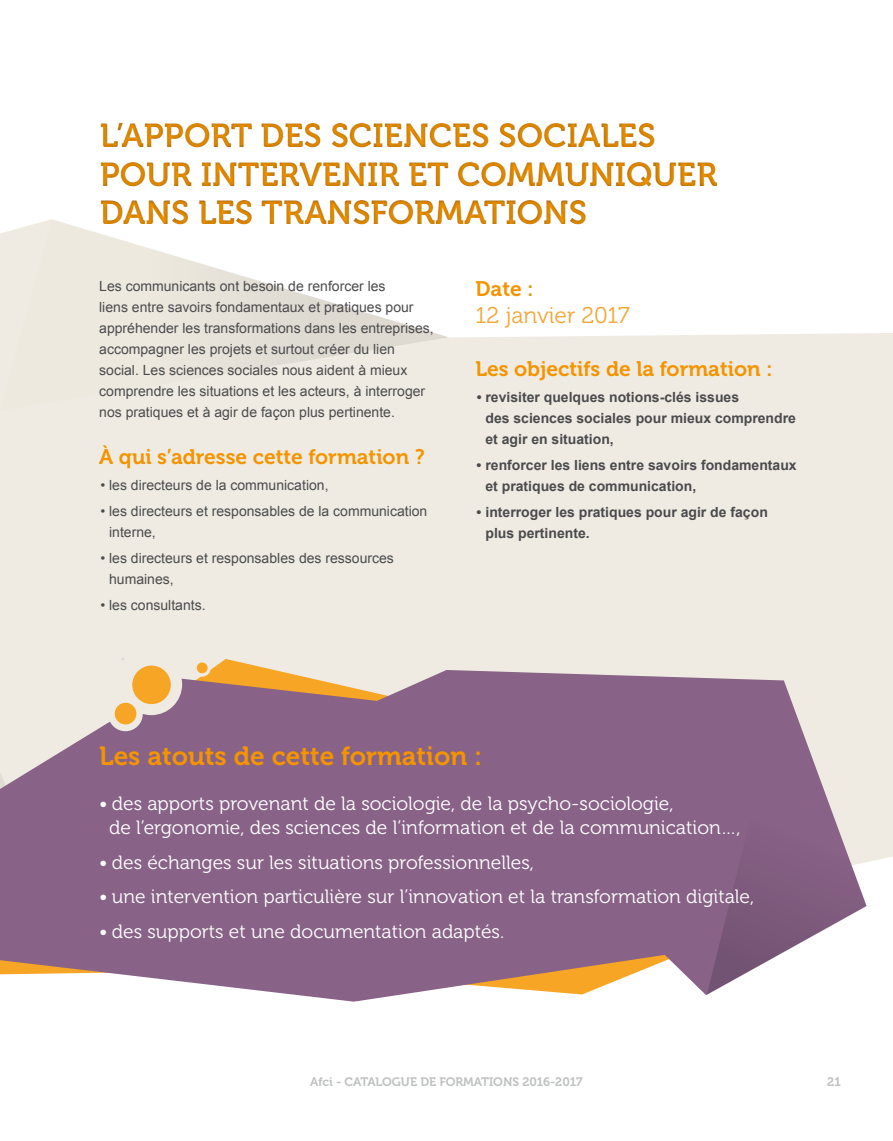
<style>
.page{position:relative;width:893px;height:1141px;background:#fff}
.page>*{position:absolute;margin:0;border:0;box-sizing:border-box;transform-origin:0 0}
.t1{font:33.25px/38.5px "Museo 700";color:#f39400}
.t2{font:26.25px "Museo 700";color:#f39400}
.t3{font:22.75px "Museo 300";color:#f5a534}
.t4{font:21px "Museo 700";color:#f39400}
.t5{font:19.25px/24.5px "Museo 300";color:#fff}
.t6{font:14px/21px "Arial";color:#4b4b4d}
.t7{font:700 14px/21px "Arial";color:#4b4b4d}
.t8{font:12.25px "Museo 700";letter-spacing:-.005em;color:#bec0c1}
</style>
<div class="page">
<div style="left:0;top:333px;width:893px;height:574px;background:#efebe2"></div>
<svg style="left:0;top:635px;width:32px;height:24px"></svg>
<svg style="left:0;top:219px;width:449px;height:192px"></svg>
<div style="left:0;top:659px;width:843px;height:11px;background:#efebe2"></div>
<svg style="left:0;top:670px;width:866px;height:332px;background:#987591"></svg>
<svg style="left:707px;top:681px;width:159px;height:313px;background:#a88ea5"></svg>
<svg style="left:120px;top:657px;width:5px;height:4px"></svg>
<div style="left:97px;top:114px;width:674px;height:129px;background:#000;opacity:.35"></div>
<div style="left:121px;top:654px;width:61px;height:61px;background:#efebe2;border-radius:50%"></div>
<div style="left:132px;top:666px;width:39px;height:38px;background:#f6a524;border-radius:50%"></div>
<div style="left:108px;top:697px;width:35px;height:34px;background:#efebe2;border-radius:50%"></div>
<div style="left:115px;top:703px;width:21px;height:21px;background:#f6a524;border-radius:50%"></div>
<div style="left:193px;top:659px;width:18px;height:18px;background:#efebe2;border-radius:50%"></div>
<div style="left:197px;top:662px;width:11px;height:11px;background:#f6a524;border-radius:50%"></div>
<h1 class="t1" style="left:100px;top:117px;width:619px">L’APPORT DES SCIENCES SOCIALES<br>POUR INTERVENIR ET COMMUNIQUER<br>DANS LES TRANSFORMATIONS</h1>
<p class="t6" style="left:99px;top:276px;width:336px">Les communicants ont besoin de renforcer les<br>liens entre savoirs fondamentaux et pratiques pour appréhender les transformations dans les entreprises, accompagner les projets et surtout créer du lien social. Les sciences sociales nous aident à mieux comprendre les situations et les acteurs, à interroger nos pratiques et à agir de façon plus pertinente.</p>
<h3 class="t4" style="left:99px;top:445px;width:327px">À QUI S’ADRESSE CETTE FORMATION ?</h3>
<p class="t6" style="left:100px;top:475px;width:230px">• les directeurs de la communication,</p>
<p class="t6" style="left:109px;top:501px;width:320px;text-indent:-9px">• les directeurs et responsables de la communication interne,</p>
<p class="t6" style="left:109px;top:548px;width:286px;text-indent:-9px">• les directeurs et responsables des ressources humaines,</p>
<p class="t6" style="left:100px;top:595px;width:107px">• les consultants.</p>
<h3 class="t4" style="left:475px;top:277px;width:60px">DATE :</h3>
<h3 class="t3" style="left:475px;top:303px;width:156px">12 janvier 2017</h3>
<h3 class="t4" style="left:475px;top:358px;width:299px">LES OBJECTIFS DE LA FORMATION :</h3>
<p class="t7" style="left:485px;top:387px;width:312px;text-indent:-9px">• revisiter quelques notions-clés issues<br>des sciences sociales pour mieux comprendre et agir en situation,</p>
<p class="t7" style="left:485px;top:455px;width:313px;text-indent:-9px">• renforcer les liens entre savoirs fondamentaux et pratiques de communication,</p>
<p class="t7" style="left:485px;top:502px;width:284px;text-indent:-9px">• interroger les pratiques pour agir de façon plus pertinente.</p>
<h2 class="t2" style="left:99px;top:741px;width:385px">LES ATOUTS DE CETTE FORMATION :</h2>
<h3 class="t5" style="left:109px;top:791px;width:633px;text-indent:-10px">• des apports provenant de la sociologie, de la psycho-sociologie,<br>de l’ergonomie, des sciences de l’information et de la communication…,</h3>
<h3 class="t5" style="left:99px;top:850px;width:436px">• des échanges sur les situations professionnelles,</h3>
<h3 class="t5" style="left:99px;top:885px;width:656px">• une intervention particulière sur l’innovation et la transformation digitale,</h3>
<h3 class="t5" style="left:99px;top:919px;width:406px">• des supports et une documentation adaptés.</h3>
<p class="t8" style="left:310px;top:1075px;width:180px">AFCI - CATALOGUE DE FORMATIONS</p>
<p class="t8" style="left:522px;top:1075px;width:62px">2016-2017</p>
<p class="t8" style="left:827px;top:1075px;width:15px">21</p>
</div>
